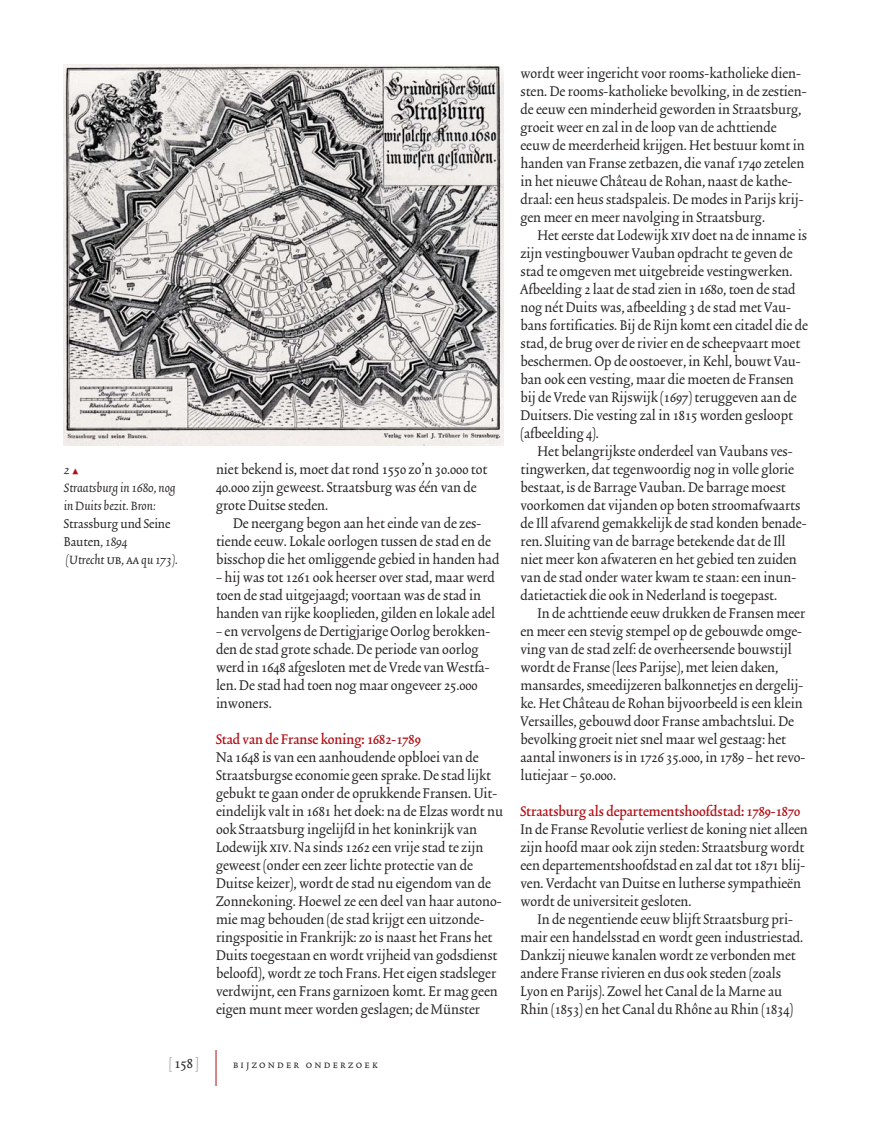
<style>
.page{position:relative;width:893px;height:1127px;background:#fff}
.page>*{position:absolute;margin:0;border:0;box-sizing:border-box;transform-origin:0 0}
.t1{font:16.5px/18px "Trinite No 2 Rom Con";color:#231f20}
.t2{font:16.5px "Trinite No 2 Med Con";color:#b01016}
.t3{font:italic 15px/18px "Trinite No 2";color:#231f20}
.t4{font:12px "Trinite No 2 Rom Con Exp";letter-spacing:.185em;color:#231f20}
.s1{font-family:"Trinite No 2 Rom Con";font-style:normal}
.s2{font-family:"Trinite No 2 Rom Con Exp";font-style:normal}
.s3{font-family:"Trinite No 2 Med Con";color:#b01016}
.s4{font-family:"Trinite No 2 Rom Con Exp"}
.s5{color:#939598}
</style>
<div class="page">
<hr style="left:216px;top:1050px;width:1px;height:36px;background:#b01016">
<img style="left:64px;top:64px;width:439px;height:381px">
<p class="t3" style="left:64px;top:461px;width:116px">2<br>Straatsburg in 1680, nog in Duits bezit. Bron:<br><span class="s1">Strassburg und Seine<br>Bauten</span>, 1894<br>(Utrecht <span class="s2">ub</span>, <span class="s2">aa</span> qu 173).</p>
<p class="t1" style="left:216px;top:461px;width:273px">niet bekend is, moet dat rond 1550 zo’n 30.000 tot</p>
<p class="t1" style="left:216px;top:479px;width:262px">40.000 zijn geweest. Straatsburg was één van de</p>
<p class="t1" style="left:216px;top:497px;width:114px">grote Duitse steden.</p>
<p class="t1" style="left:233px;top:515px;width:250px">De neergang begon aan het einde van de zes-</p>
<p class="t1" style="left:216px;top:533px;width:276px">tiende eeuw. Lokale oorlogen tussen de stad en de</p>
<p class="t1" style="left:216px;top:551px;width:285px">bisschop die het omliggende gebied in handen had</p>
<p class="t1" style="left:216px;top:569px;width:281px">– hij was tot 1261 ook heerser over stad, maar werd toen de stad uitgejaagd; voortaan was de stad in handen van rijke kooplieden, gilden en lokale adel</p>
<p class="t1" style="left:216px;top:623px;width:276px">– en vervolgens de Dertigjarige Oorlog berokken&shy;den de stad grote schade. De periode van oorlog werd in 1648 afgesloten met de Vrede van Westfa&shy;len. De stad had toen nog maar ongeveer 25.000 inwoners.</p>
<p class="t1" style="left:216px;top:731px;width:289px"><span class="s3">Stad van de Franse koning: 1682-1789<br></span>Na 1648 is van een aanhoudende opbloei van de Straatsburgse economie geen sprake. De stad lijkt gebukt te gaan onder de oprukkende Fransen. Uit&shy;eindelijk valt in 1681 het doek: na de Elzas wordt nu ook Straatsburg ingelijfd in het koninkrijk van Lodewijk <span class="s4">xiv</span>. Na sinds 1262 een vrije stad te zijn geweest (onder een zeer lichte protectie van de Duitse keizer), wordt de stad nu eigendom van de Zonnekoning. Hoewel ze een deel van haar autono&shy;mie mag behouden (de stad krijgt een uitzonde&shy;ringspositie in Frankrijk: zo is naast het Frans het Duits toegestaan en wordt vrijheid van godsdienst beloofd), wordt ze toch Frans. Het eigen stadsleger verdwijnt, een Frans garnizoen komt. Er mag geen eigen munt meer worden geslagen; de Münster</p>
<p class="t1" style="left:168px;top:1055px;width:32px"><span class="s5">[</span>158<span class="s5">]</span></p>
<p class="t4" style="left:233px;top:1057px;width:146px">bijzonder onderzoek</p>
<p class="t1" style="left:520px;top:65px;width:282px">wordt weer ingericht voor rooms-katholieke dien-</p>
<p class="t1" style="left:520px;top:83px;width:288px">sten. De rooms-katholieke bevolking, in de zestien-</p>
<p class="t1" style="left:520px;top:101px;width:282px">de eeuw een minderheid geworden in Straatsburg,</p>
<p class="t1" style="left:520px;top:119px;width:258px">groeit weer en zal in de loop van de achttiende</p>
<p class="t1" style="left:520px;top:137px;width:286px">eeuw de meerderheid krijgen. Het bestuur komt in</p>
<p class="t1" style="left:520px;top:155px;width:285px">handen van Franse zetbazen, die vanaf 1740 zetelen</p>
<p class="t1" style="left:520px;top:173px;width:274px">in het nieuwe Château de Rohan, naast de kathe-</p>
<p class="t1" style="left:520px;top:191px;width:285px">draal: een heus stadspaleis. De modes in Parijs krij-</p>
<p class="t1" style="left:520px;top:209px;width:246px">gen meer en meer navolging in Straatsburg.</p>
<p class="t1" style="left:537px;top:227px;width:271px">Het eerste dat Lodewijk <span class="s4">xiv</span> doet na de inname is</p>
<p class="t1" style="left:520px;top:245px;width:274px">zijn vestingbouwer Vauban opdracht te geven de</p>
<p class="t1" style="left:520px;top:263px;width:274px">stad te omgeven met uitgebreide vestingwerken.</p>
<p class="t1" style="left:520px;top:281px;width:277px">Afbeelding 2 laat de stad zien in 1680, toen de stad</p>
<p class="t1" style="left:520px;top:299px;width:272px">nog nét Duits was, afbeelding 3 de stad met Vau-</p>
<p class="t1" style="left:520px;top:317px;width:289px">bans fortificaties. Bij de Rijn komt een citadel die de</p>
<p class="t1" style="left:520px;top:335px;width:281px">stad, de brug over de rivier en de scheepvaart moet</p>
<p class="t1" style="left:520px;top:353px;width:282px">beschermen. Op de oostoever, in Kehl, bouwt Vau-</p>
<p class="t1" style="left:520px;top:371px;width:275px">ban ook een vesting, maar die moeten de Fransen</p>
<p class="t1" style="left:520px;top:389px;width:278px">bij de Vrede van Rijswijk (1697) teruggeven aan de</p>
<p class="t1" style="left:520px;top:407px;width:274px">Duitsers. Die vesting zal in 1815 worden gesloopt</p>
<p class="t1" style="left:520px;top:425px;width:80px">(afbeelding 4).</p>
<p class="t1" style="left:537px;top:443px;width:257px">Het belangrijkste onderdeel van Vaubans ves-</p>
<p class="t1" style="left:520px;top:461px;width:275px">tingwerken, dat tegenwoordig nog in volle glorie</p>
<p class="t1" style="left:520px;top:479px;width:267px">bestaat, is de Barrage Vauban. De barrage moest</p>
<p class="t1" style="left:520px;top:497px;width:281px">voorkomen dat vijanden op boten stroomafwaarts</p>
<p class="t1" style="left:520px;top:515px;width:288px">de Ill afvarend gemakkelijk de stad konden benade-</p>
<p class="t1" style="left:520px;top:533px;width:267px">ren. Sluiting van de barrage betekende dat de Ill</p>
<p class="t1" style="left:520px;top:551px;width:278px">niet meer kon afwateren en het gebied ten zuiden</p>
<p class="t1" style="left:520px;top:569px;width:277px">van de stad onder water kwam te staan: een inun-</p>
<p class="t1" style="left:520px;top:587px;width:258px">datietactiek die ook in Nederland is toegepast.</p>
<p class="t1" style="left:537px;top:605px;width:269px">In de achttiende eeuw drukken de Fransen meer</p>
<p class="t1" style="left:520px;top:623px;width:283px">en meer een stevig stempel op de gebouwde omge-</p>
<p class="t1" style="left:520px;top:641px;width:273px">ving van de stad zelf: de overheersende bouwstijl</p>
<p class="t1" style="left:520px;top:659px;width:259px">wordt de Franse (lees Parijse), met leien daken,</p>
<p class="t1" style="left:520px;top:677px;width:284px">mansardes, smeedijzeren balkonnetjes en dergelij-</p>
<p class="t1" style="left:520px;top:695px;width:284px">ke. Het Château de Rohan bijvoorbeeld is een klein</p>
<p class="t1" style="left:520px;top:713px;width:275px">Versailles, gebouwd door Franse ambachtslui. De</p>
<p class="t1" style="left:520px;top:731px;width:267px">bevolking groeit niet snel maar wel gestaag: het</p>
<p class="t1" style="left:520px;top:749px;width:286px">aantal inwoners is in 1726 35.000, in 1789 – het revo-</p>
<p class="t1" style="left:520px;top:767px;width:97px">lutiejaar – 50.000.</p>
<p class="t2" style="left:520px;top:804px;width:281px">Straatsburg als departementshoofdstad: 1789-1870</p>
<p class="t1" style="left:520px;top:821px;width:289px">In de Franse Revolutie verliest de koning niet alleen</p>
<p class="t1" style="left:520px;top:839px;width:285px">zijn hoofd maar ook zijn steden: Straatsburg wordt</p>
<p class="t1" style="left:520px;top:857px;width:286px">een departementshoofdstad en zal dat tot 1871 blij-</p>
<p class="t1" style="left:520px;top:875px;width:282px">ven. Verdacht van Duitse en lutherse sympathieën</p>
<p class="t1" style="left:520px;top:893px;width:173px">wordt de universiteit gesloten.</p>
<p class="t1" style="left:537px;top:911px;width:257px">In de negentiende eeuw blijft Straatsburg pri-</p>
<p class="t1" style="left:520px;top:929px;width:284px">mair een handelsstad en wordt geen industriestad.</p>
<p class="t1" style="left:520px;top:947px;width:277px">Dankzij nieuwe kanalen wordt ze verbonden met</p>
<p class="t1" style="left:520px;top:965px;width:262px">andere Franse rivieren en dus ook steden (zoals</p>
<p class="t1" style="left:520px;top:983px;width:263px">Lyon en Parijs). Zowel het Canal de la Marne au</p>
<p class="t1" style="left:520px;top:1001px;width:274px">Rhin (1853) en het Canal du Rhône au Rhin (1834)</p>
</div>
